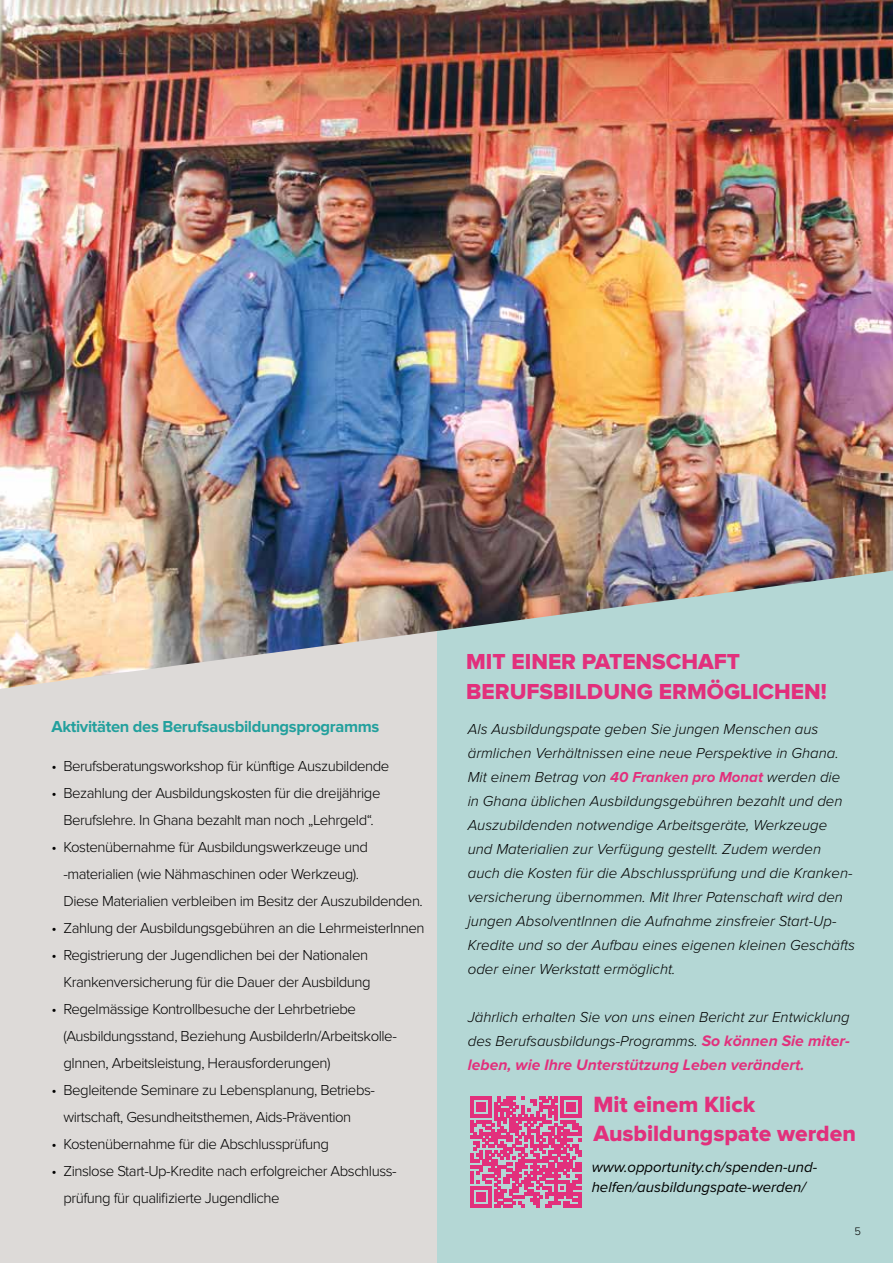
<style>
.page{position:relative;width:893px;height:1263px;background:#dddad8}
.page>*{position:absolute;margin:0;border:0;box-sizing:border-box;transform-origin:0 0}
.t1{font:22.8px/28.7px "Proxima Nova Extrabld";color:#e2307c}
.t2{font:22.5px/30px "Proxima Nova Extrabld";color:#e2307c}
.t3{font:700 16.5px "Proxima Nova";letter-spacing:-.02em;color:#23a09d}
.t4{font:italic 700 15.75px "Proxima Nova";color:#e2307c}
.t5{font:300 15px/27px "Proxima Nova";letter-spacing:-.03em;color:#000}
.t6{font:italic 300 15px/24px "Proxima Nova";color:#000}
.t7{font:italic 15px/19.5px "Proxima Nova";color:#000}
.t8{font:300 11.25px "Proxima Nova";color:#000}
.s1{font-weight:700;color:#e2307c}
.s2{font-weight:700;font-size:15.75px;color:#e2307c}
</style>
<div class="page">
<div style="left:437px;top:555px;width:456px;height:708px;background:#b4d7d5"></div>
<img style="left:0;top:0;width:893px;height:689px">
<svg style="left:470px;top:1097px;width:111px;height:111px"></svg>
<hr style="left:578px;top:1193px;width:3px;height:15px;background:#e2307c">
<p class="t3" style="left:51px;top:717px;width:329px">Aktivitäten des Berufsausbildungsprogramms</p>
<p class="t5" style="left:51px;top:753px;width:340px">• Berufsberatungsworkshop für künftige Auszubildende</p>
<p class="t5" style="left:51px;top:780px;width:331px;text-align:center">• Bezahlung der Ausbildungskosten für die dreijährige<br>Berufslehre. In Ghana bezahlt man noch „Lehrgeld“.</p>
<p class="t5" style="left:63px;top:834px;width:361px;text-indent:-12px">• Kostenübernahme für Ausbildungswerkzeuge und -materialien (wie Nähmaschinen oder Werkzeug).<br>Diese Materialien verbleiben im Besitz der Auszubildenden.</p>
<p class="t5" style="left:51px;top:915px;width:375px">• Zahlung der Ausbildungsgebühren an die LehrmeisterInnen</p>
<p class="t5" style="left:51px;top:942px;width:321px;text-align:right">• Registrierung der Jugendlichen bei der Nationalen<br>Krankenversicherung für die Dauer der Ausbildung</p>
<p class="t5" style="left:63px;top:996px;width:335px;text-indent:-12px">• Regelmässige Kontrollbesuche der Lehrbetriebe (Ausbildungsstand, Beziehung AusbilderIn/Arbeitskolle&shy;gInnen, Arbeitsleistung, Herausforderungen)</p>
<p class="t5" style="left:63px;top:1077px;width:313px;text-indent:-12px">• Begleitende Seminare zu Lebensplanung, Betriebs&shy;wirtschaft, Gesundheitsthemen, Aids-Prävention</p>
<p class="t5" style="left:51px;top:1131px;width:279px">• Kostenübernahme für die Abschlussprüfung</p>
<p class="t5" style="left:63px;top:1158px;width:335px;text-indent:-12px">• Zinslose Start-Up-Kredite nach erfolgreicher Abschluss&shy;prüfung für qualifizierte Jugendliche</p>
<h2 class="t2" style="left:466px;top:647px;width:362px">MIT EINER PATENSCHAFT<br>BERUFSBILDUNG ERMÖGLICHEN!</h2>
<p class="t6" style="left:468px;top:717px;width:389px">Als Ausbildungspate geben Sie jungen Menschen aus ärmlichen Verhältnissen eine neue Perspektive in Ghana.<br>Mit einem Betrag von <span class="s1">40 Franken pro Monat</span> werden die in Ghana üblichen Ausbildungsgebühren bezahlt und den Auszubildenden notwendige Arbeitsgeräte, Werkzeuge und Materialien zur Verfügung gestellt. Zudem werden auch die Kosten für die Abschlussprüfung und die Kranken&shy;versicherung übernommen. Mit Ihrer Patenschaft wird den jungen AbsolventInnen die Aufnahme zinsfreier Start-Up-Kredite und so der Aufbau eines eigenen kleinen Geschäfts oder einer Werkstatt ermöglicht.</p>
<p class="t6" style="left:468px;top:1005px;width:384px">Jährlich erhalten Sie von uns einen Bericht zur Entwicklung des Berufsausbildungs-Programms. <span class="s2">So können Sie miter-</span></p>
<p class="t4" style="left:468px;top:1055px;width:338px">leben, wie Ihre Unterstützung Leben verändert.</p>
<h1 class="t1" style="left:593px;top:1091px;width:264px">Mit einem Klick<br>Ausbildungspate werden</h1>
<p class="t7" style="left:592px;top:1157px;width:227px">www.opportunity.ch/spenden-und&shy;helfen/ausbildungspate-werden/</p>
<p class="t8" style="left:854px;top:1224px;width:8px">5</p>
</div>
